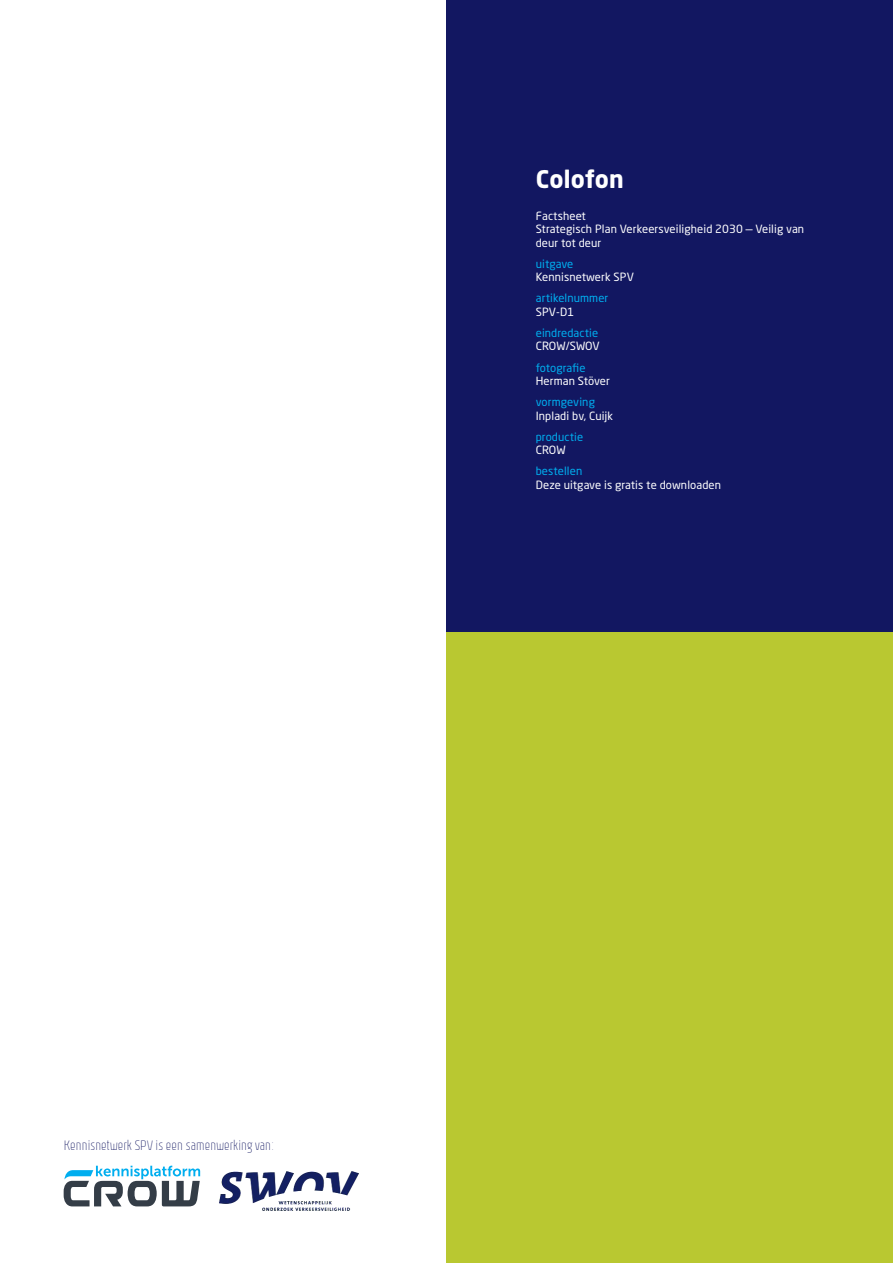
<style>
.page{position:relative;width:893px;height:1263px;background:#fff}
.page>*{position:absolute;margin:0;border:0;box-sizing:border-box;transform-origin:0 0}
.t1{font:700 24px "Neo Sans W1 G";letter-spacing:.01em;color:#fff}
.t2{font:100 condensed 13.5px "Rawer";letter-spacing:.01em;color:#121761}
.t3{font:11.25px/13.5px "Neo Sans W1 G";letter-spacing:.01em;color:#fff}
.t4{font:11.25px "Neo Sans W1 G";letter-spacing:.01em;color:#00aeef}
.t5{font:11.25px "Neo Sans W1 G";letter-spacing:-.01em;color:#00aeef}
</style>
<div class="page">
<div style="left:446px;top:631px;width:447px;height:632px;background:#b9c831"></div>
<div style="left:446px;top:0;width:447px;height:631px;background:#121761"></div>
<svg style="left:64px;top:1165px;width:136px;height:41px"></svg>
<img style="left:219px;top:1171px;width:140px;height:40px">
<p class="t2" style="left:64px;top:1138px;width:212px">Kennisnetwerk SPV is een samenwerking van:</p>
<h1 class="t1" style="left:536px;top:164px;width:89px">Colofon</h1>
<p class="t3" style="left:536px;top:209px;width:270px">Factsheet<br>Strategisch Plan Verkeersveiligheid 2030 — Veilig van deur tot deur</p>
<p class="t4" style="left:536px;top:257px;width:39px">uitgave</p>
<p class="t3" style="left:536px;top:270px;width:100px">Kennisnetwerk SPV</p>
<p class="t4" style="left:536px;top:291px;width:74px">artikelnummer</p>
<p class="t3" style="left:536px;top:305px;width:40px">SPV-D1</p>
<p class="t4" style="left:536px;top:326px;width:64px">eindredactie</p>
<p class="t3" style="left:536px;top:339px;width:65px">CROW/SWOV</p>
<p class="t5" style="left:536px;top:360px;width:51px">fotografie</p>
<p class="t3" style="left:536px;top:374px;width:76px">Herman Stöver</p>
<p class="t4" style="left:536px;top:395px;width:61px">vormgeving</p>
<p class="t3" style="left:536px;top:408px;width:79px">Inpladi bv, Cuijk</p>
<p class="t4" style="left:536px;top:429px;width:49px">productie</p>
<p class="t3" style="left:536px;top:443px;width:31px">CROW</p>
<p class="t4" style="left:536px;top:464px;width:48px">bestellen</p>
<p class="t3" style="left:536px;top:477px;width:187px">Deze uitgave is gratis te downloaden</p>
</div>
